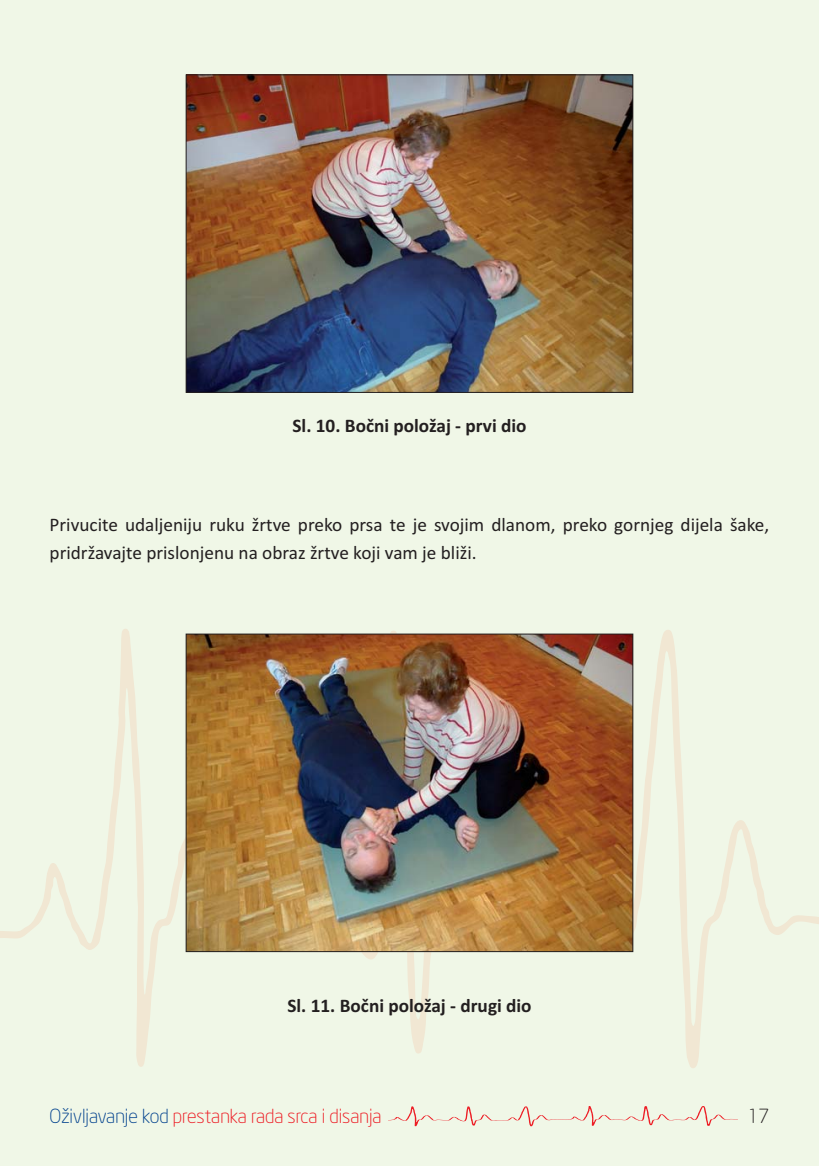
<style>
.page{position:relative;width:819px;height:1166px;background:#f0f7e7}
.page>*{position:absolute;margin:0;border:0;box-sizing:border-box;transform-origin:0 0}
.t1{font:19.25px/28px "Calibri";color:#231f20}
.t2{font:700 19.25px "Calibri";color:#231f20}
.t3{font:300 19.25px "Neo Sans Intel";color:#ed1c24}
.t4{font:300 19.25px "Neo Sans Intel";color:#231f20}
.s1{color:#02428e}
</style>
<div class="page">
<svg style="left:0;top:629px;width:819px;height:439px"></svg>
<svg style="left:389px;top:1106px;width:348px;height:20px"></svg>
<img style="left:188px;top:76px;width:443px;height:315px">
<div style="left:186px;top:74px;width:447px;height:319px;border:1px solid #231f20"></div>
<img style="left:188px;top:636px;width:443px;height:314px">
<div style="left:186px;top:634px;width:447px;height:318px;border:1px solid #231f20"></div>
<p class="t2" style="left:292px;top:419px;width:235px">Sl. 10. Bočni položaj - prvi dio</p>
<p class="t1" style="left:50px;top:512px;width:721px">Privucite udaljeniju ruku žrtve preko prsa te je svojim dlanom, preko gornjeg dijela šake, pridržavajte prislonjenu na obraz žrtve koji vam je bliži.</p>
<p class="t2" style="left:287px;top:999px;width:246px">Sl. 11. Bočni položaj - drugi dio</p>
<p class="t3" style="left:50px;top:1109px;width:333px"><span class="s1">Oživljavanje kod</span> prestanka rada srca i disanja</p>
<p class="t4" style="left:747px;top:1109px;width:23px">17</p>
</div>
